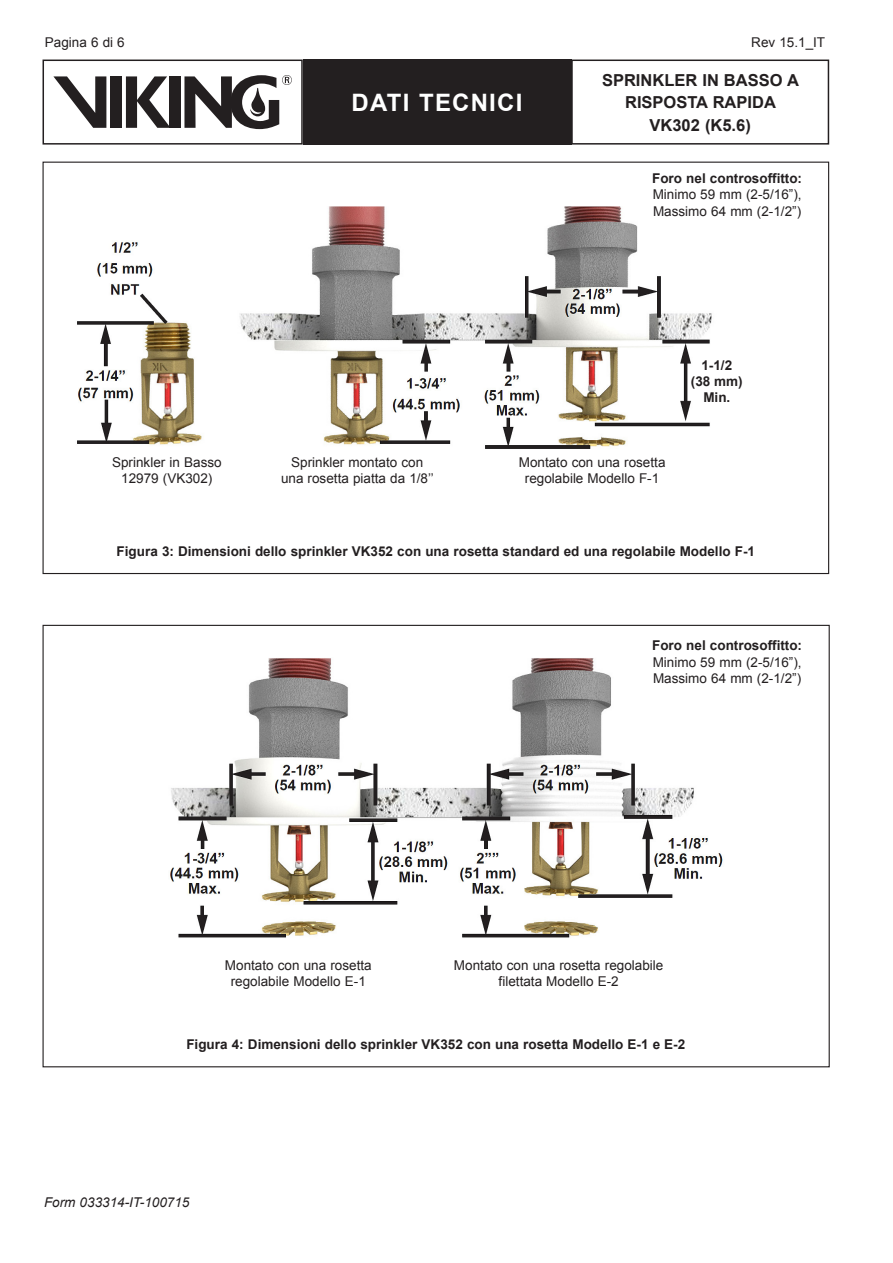
<style>
.page{position:relative;width:893px;height:1263px;background:#fff}
.page>*{position:absolute;margin:0;border:0;box-sizing:border-box;transform-origin:0 0}
.t1{font:700 24px "Arial";letter-spacing:.05em;color:#fff}
.t2{font:700 16.5px/22.5px "Arial";color:#231f20;text-align:center}
.body{font:13.5px/16.5px "Arial";color:#231f20}
.body-2{font:700 13.5px/16.2px "Arial";color:#231f20;text-align:center}
.t3{font:italic 13.5px "Arial";color:#231f20}
</style>
<div class="page">
<div style="left:571px;top:60px;width:258px;height:85px;border:2px solid #231f20"></div>
<div style="left:303px;top:60px;width:268px;height:85px;background:#231f20"></div>
<div style="left:169px;top:76px;width:11px;height:52px;background:#231f20"></div>
<div style="left:111px;top:76px;width:11px;height:52px;background:#231f20"></div>
<svg style="left:126px;top:76px;width:43px;height:52px"></svg>
<svg style="left:53px;top:76px;width:53px;height:52px"></svg>
<svg style="left:184px;top:75px;width:108px;height:54px"></svg>
<div style="left:43px;top:60px;width:260px;height:85px;border:2px solid #231f20"></div>
<img style="left:77px;top:206px;width:635px;height:243px">
<img style="left:170px;top:658px;width:553px;height:280px">
<div style="left:638px;top:173px;width:178px;height:95px;background:#fff"></div>
<div style="left:638px;top:641px;width:178px;height:95px;background:#fff"></div>
<p class="body" style="left:45px;top:34px;width:81px">Pagina 6 di 6</p>
<p class="body" style="left:751px;top:34px;width:75px">Rev 15.1_IT</p>
<p class="body" style="left:112px;top:454px;width:111px">Sprinkler in Basso</p>
<p class="body" style="left:121px;top:470px;width:93px">12979 (VK302)</p>
<h1 class="t1" style="left:352px;top:86px;width:172px">DATI TECNICI</h1>
<p class="t2" style="left:602px;top:69px;width:198px">SPRINKLER IN BASSO A<br>RISPOSTA RAPIDA<br>VK302 (K5.6)</p>
<p class="body-2" style="left:652px;top:170px;width:151px">Foro nel controsoffitto:</p>
<p class="body" style="left:653px;top:186px;width:150px">Minimo 59 mm (2-5/16”),<br>Massimo 64 mm (2-1/2”)</p>
<p class="body-2" style="left:691px;top:358px;width:53px">1-1/2 (38 mm)<br>Min.</p>
<p class="body" style="left:291px;top:454px;width:134px">Sprinkler montato con</p>
<p class="body" style="left:281px;top:470px;width:154px">una rosetta piatta da 1/8’’</p>
<p class="body" style="left:519px;top:454px;width:148px">Montato con una rosetta</p>
<p class="body" style="left:525px;top:470px;width:136px">regolabile Modello F-1</p>
<p class="body-2" style="left:117px;top:543px;width:640px">Figura 3: Dimensioni dello sprinkler VK352 con una rosetta standard ed una regolabile Modello F-1</p>
<p class="body-2" style="left:652px;top:638px;width:151px">Foro nel controsoffitto:</p>
<p class="body" style="left:653px;top:654px;width:150px">Minimo 59 mm (2-5/16”),<br>Massimo 64 mm (2-1/2”)</p>
<p class="body" style="left:225px;top:957px;width:148px">Montato con una rosetta</p>
<p class="body" style="left:231px;top:973px;width:137px">regolabile Modello E-1</p>
<p class="body" style="left:454px;top:957px;width:211px;text-align:center">Montato con una rosetta regolabile filettata Modello E-2</p>
<p class="body-2" style="left:186px;top:1036px;width:500px">Figura 4: Dimensioni dello sprinkler VK352 con una rosetta Modello E-1 e E-2</p>
<p class="t3" style="left:44px;top:1194px;width:147px">Form 033314-IT-100715</p>
</div>
